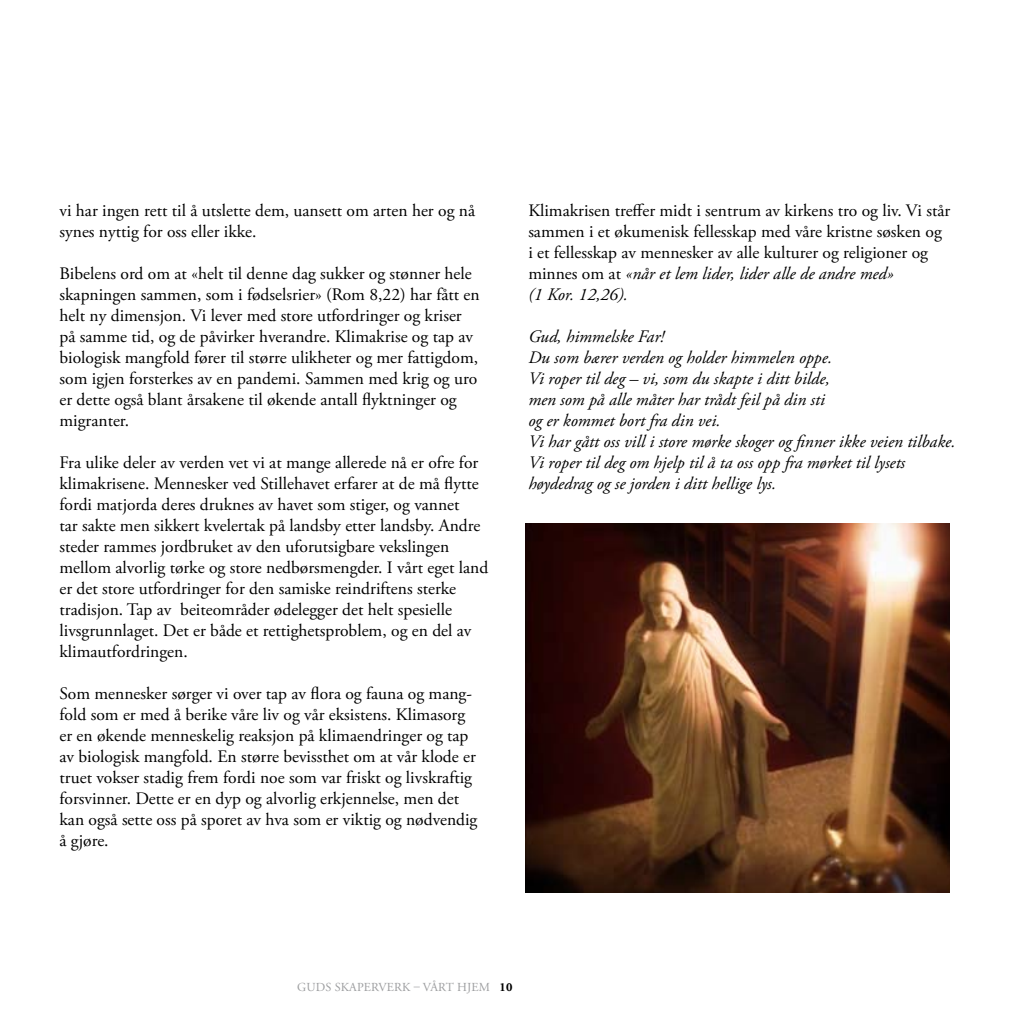
<style>
.page{position:relative;width:1017px;height:1017px;background:#fff}
.page>*{position:absolute;margin:0;border:0;box-sizing:border-box;transform-origin:0 0}
.t1{font:17.5px/21px "Adobe Garamond Pro";color:#000}
.t2{font:italic 17.5px/21px "Adobe Garamond Pro";color:#000}
.t3{font:12.25px "Adobe Garamond Pro";letter-spacing:.015em;color:#9c9d9f}
.s1{font-style:italic}
.s2{font-weight:700;color:#000}
</style>
<div class="page">
<img style="left:526px;top:524px;width:424px;height:369px">
<p class="t1" style="left:60px;top:200px;width:417px">vi har ingen rett til å utslette dem, uansett om arten her og nå synes nyttig for oss eller ikke.</p>
<p class="t1" style="left:60px;top:263px;width:422px">Bibelens ord om at «helt til denne dag sukker og stønner hele skapningen sammen, som i fødselsrier» (Rom 8,22) har fått en helt ny dimensjon. Vi lever med store utfordringer og kriser på samme tid, og de påvirker hverandre. Klimakrise og tap av biologisk mangfold fører til større ulikheter og mer fattigdom, som igjen forsterkes av en pandemi. Sammen med krig og uro er dette også blant årsakene til økende antall flyktninger og migranter.</p>
<p class="t1" style="left:60px;top:452px;width:430px">Fra ulike deler av verden vet vi at mange allerede nå er ofre for klimakrisene. Mennesker ved Stillehavet erfarer at de må flytte fordi matjorda deres druknes av havet som stiger, og vannet<br>tar sakte men sikkert kvelertak på landsby etter landsby. Andre steder rammes jordbruket av den uforutsigbare vekslingen mellom alvorlig tørke og store nedbørsmengder. I vårt eget land er det store utfordringer for den samiske reindriftens sterke tradisjon. Tap av beiteområder ødelegger det helt spesielle livsgrunnlaget. Det er både et rettighetsproblem, og en del av klimautfordringen.</p>
<p class="t1" style="left:60px;top:683px;width:419px">Som mennesker sørger vi over tap av flora og fauna og mang&shy;fold som er med å berike våre liv og vår eksistens. Klimasorg er en økende menneskelig reaksjon på klimaendringer og tap av biologisk mangfold. En større bevissthet om at vår klode er truet vokser stadig frem fordi noe som var friskt og livskraftig forsvinner. Dette er en dyp og alvorlig erkjennelse, men det kan også sette oss på sporet av hva som er viktig og nødvendig å gjøre.</p>
<p class="t1" style="left:528px;top:200px;width:424px">Klimakrisen treffer midt i sentrum av kirkens tro og liv. Vi står sammen i et økumenisk fellesskap med våre kristne søsken og i et fellesskap av mennesker av alle kulturer og religioner og minnes om at <span class="s1">«når et lem lider, lider alle de andre med»<br>(1 Kor. 12,26).</span></p>
<p class="t2" style="left:528px;top:326px;width:429px">Gud, himmelske Far!<br>Du som bærer verden og holder himmelen oppe.<br>Vi roper til deg – vi, som du skapte i ditt bilde,<br>men som på alle måter har trådt feil på din sti<br>og er kommet bort fra din vei.<br>Vi har gått oss vill i store mørke skoger og finner ikke veien tilbake.<br>Vi roper til deg om hjelp til å ta oss opp fra mørket til lysets høydedrag og se jorden i ditt hellige lys.</p>
<p class="t3" style="left:297px;top:980px;width:217px">Guds skaperverk – vårt hjem <span class="s2">10</span></p>
</div>
